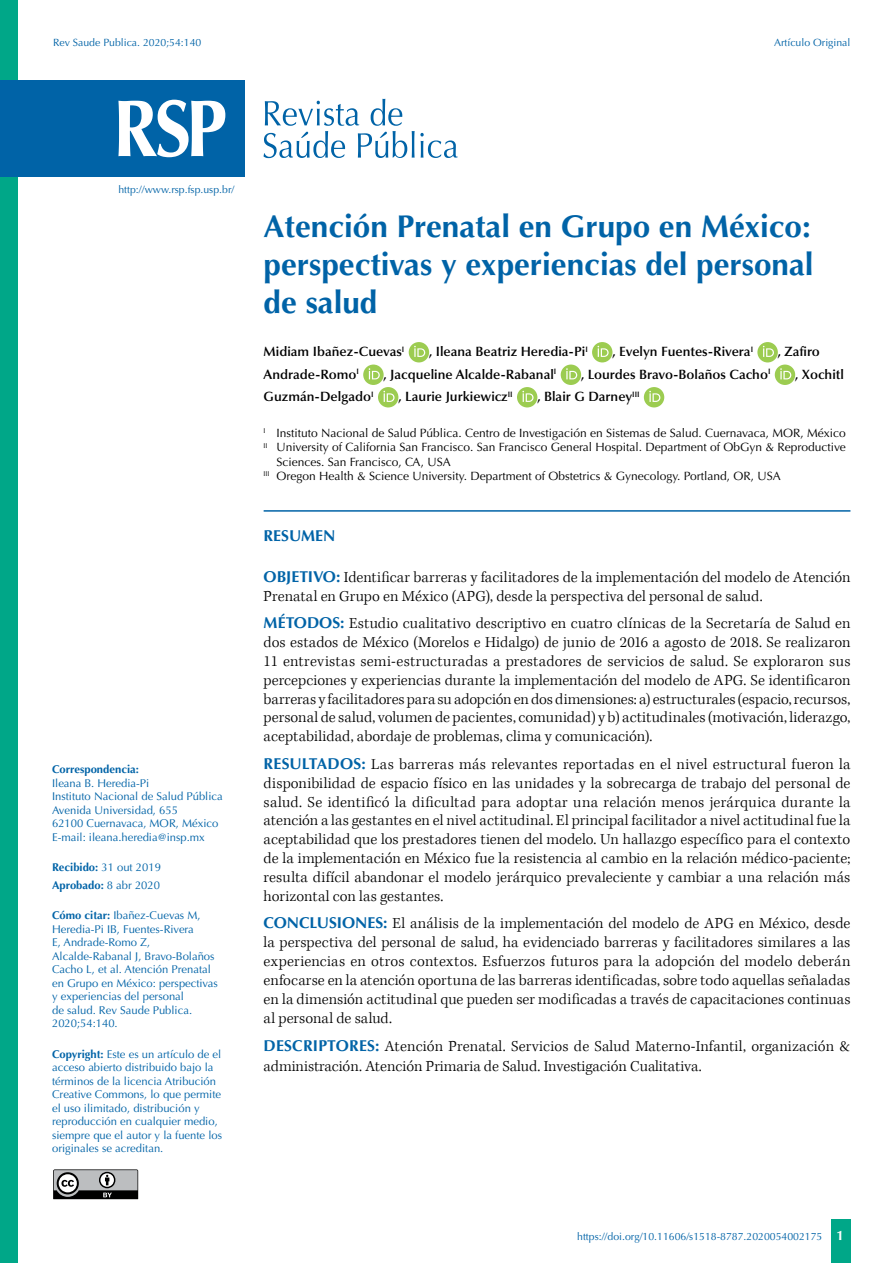
<style>
.page{position:relative;width:893px;height:1263px;background:#fff}
.page>*{position:absolute;margin:0;border:0;box-sizing:border-box;transform-origin:0 0}
.t1{font:700 31.5px/37.8px "Optima LT Std";color:#0063a7;text-align:justify}
.t2{font:300 15.75px/18.9px "Kepler Std";letter-spacing:.005em;color:#000;text-align:justify}
.t3{font:700 15.75px "Optima LT Std";color:#0063a7}
.t4{font:600 13.5px "Optima LT Std";color:#000}
.t5{font:12px "Optima LT Std";color:#000}
.t6{font:11.25px/13.5px "Optima LT Std";color:#0063a7}
.t7{font:700 11.25px/17.7px "Optima LT Std";color:#0063a7}
.t8{font:10.5px "Optima LT Std";color:#0063a7}
.s1{font-weight:400}
.s2{font-weight:700}
.s3{font-family:"Optima LT Std";font-weight:700;color:#0063a7}
.s4{font-weight:700;font-size:13.5px;color:#fff}
</style>
<div class="page">
<div style="left:831px;top:1220px;width:20px;height:43px;background:#00a788"></div>
<svg style="left:53px;top:1169px;width:85px;height:30px;background:#7e7f80"></svg>
<div style="left:0;top:0;width:18px;height:1263px;background:#00a788"></div>
<hr style="left:264px;top:510px;width:586px;height:2px;background:#0063a7">
<div style="left:409px;top:342px;width:20px;height:20px;background:#9ccc51;border-radius:50%"></div>
<svg style="left:414px;top:346px;width:11px;height:11px"></svg>
<div style="left:592px;top:342px;width:20px;height:20px;background:#9ccc51;border-radius:50%"></div>
<svg style="left:597px;top:346px;width:12px;height:11px"></svg>
<div style="left:757px;top:342px;width:21px;height:20px;background:#9ccc51;border-radius:50%"></div>
<svg style="left:763px;top:346px;width:11px;height:11px"></svg>
<div style="left:363px;top:365px;width:21px;height:20px;background:#9ccc51;border-radius:50%"></div>
<svg style="left:369px;top:368px;width:11px;height:11px"></svg>
<div style="left:561px;top:365px;width:20px;height:20px;background:#9ccc51;border-radius:50%"></div>
<svg style="left:566px;top:368px;width:11px;height:11px"></svg>
<div style="left:775px;top:365px;width:20px;height:20px;background:#9ccc51;border-radius:50%"></div>
<svg style="left:780px;top:368px;width:11px;height:11px"></svg>
<div style="left:378px;top:387px;width:20px;height:20px;background:#9ccc51;border-radius:50%"></div>
<svg style="left:383px;top:391px;width:12px;height:11px"></svg>
<div style="left:517px;top:387px;width:20px;height:20px;background:#9ccc51;border-radius:50%"></div>
<svg style="left:522px;top:391px;width:11px;height:11px"></svg>
<div style="left:644px;top:387px;width:20px;height:20px;background:#9ccc51;border-radius:50%"></div>
<svg style="left:649px;top:391px;width:11px;height:11px"></svg>
<svg style="left:263px;top:99px;width:195px;height:59px"></svg>
<div style="left:0;top:80px;width:244px;height:96px;background:#0063a7"></div>
<svg style="left:118px;top:100px;width:107px;height:57px"></svg>
<p class="t8" style="left:53px;top:36px;width:150px">Rev Saude Publica. 2020;54:140</p>
<p class="t8" style="left:774px;top:36px;width:78px">Artículo Original</p>
<p class="t8" style="left:118px;top:183px;width:117px">http://www.rsp.fsp.usp.br/</p>
<p class="t7" style="left:52px;top:761px;width:88px">Correspondencia:</p>
<p class="t6" style="left:52px;top:776px;width:172px">Ileana B. Heredia-Pi<br>Instituto Nacional de Salud Pública<br>Avenida Universidad, 655<br>62100 Cuernavaca, MOR, México<br>E-mail: ileana.heredia@insp.mx</p>
<p class="t7" style="left:52px;top:859px;width:110px">Recibido: <span class="s1">31 out 2019<br></span>Aprobado: <span class="s1">8 abr 2020</span></p>
<p class="t6" style="left:52px;top:909px;width:167px"><span class="s2">Cómo citar:</span> Ibañez-Cuevas M,<br>Heredia-Pi IB, Fuentes-Rivera<br>E, Andrade-Romo Z,<br>Alcalde-Rabanal J, Bravo-Bolaños<br>Cacho L, et al. Atención Prenatal en Grupo en México: perspectivas y experiencias del personal<br>de salud. Rev Saude Publica.<br>2020;54:140.</p>
<p class="t6" style="left:52px;top:1047px;width:172px"><span class="s2">Copyright:</span> Este es un artículo de el acceso abierto distribuido bajo la términos de la licencia Atribución Creative Commons, lo que permite el uso ilimitado, distribución y reproducción en cualquier medio, siempre que el autor y la fuente los originales se acreditan.</p>
<h1 class="t1" style="left:264px;top:208px;width:551px">Atención Prenatal en Grupo en México: perspectivas y experiencias del personal de salud</h1>
<p class="t4" style="left:264px;top:344px;width:142px">Midiam Ibañez-Cuevas<sup>I</sup></p>
<p class="t4" style="left:429px;top:344px;width:160px">, Ileana Beatriz Heredia-Pi<sup>I</sup></p>
<p class="t4" style="left:612px;top:344px;width:142px">, Evelyn Fuentes-Rivera<sup>I</sup></p>
<p class="t4" style="left:778px;top:344px;width:44px">, Zafiro</p>
<p class="t4" style="left:264px;top:366px;width:97px">Andrade-Romo<sup>I</sup></p>
<p class="t4" style="left:384px;top:366px;width:174px">, Jacqueline Alcalde-Rabanal<sup>I</sup></p>
<p class="t4" style="left:581px;top:366px;width:191px">, Lourdes Bravo-Bolaños Cacho<sup>I</sup></p>
<p class="t4" style="left:795px;top:366px;width:50px">, Xochitl</p>
<p class="t4" style="left:264px;top:389px;width:112px">Guzmán-Delgado<sup>I</sup></p>
<p class="t4" style="left:398px;top:389px;width:116px">, Laurie Jurkiewicz<sup>II</sup></p>
<p class="t4" style="left:537px;top:389px;width:104px">, Blair G Darney<sup>III</sup></p>
<p class="t5" style="left:264px;top:426px;width:584px"><sup>I</sup> Instituto Nacional de Salud Pública. Centro de Investigación en Sistemas de Salud. Cuernavaca, MOR, México</p>
<p class="t5" style="left:264px;top:440px;width:584px"><sup>II</sup> University of California San Francisco. San Francisco General Hospital. Department of ObGyn &amp; Reproductive</p>
<p class="t5" style="left:276px;top:455px;width:176px">Sciences. San Francisco, CA, USA</p>
<p class="t5" style="left:264px;top:469px;width:519px"><sup>III</sup> Oregon Health &amp; Science University. Department of Obstetrics &amp; Gynecology. Portland, OR, USA</p>
<p class="t3" style="left:264px;top:527px;width:73px">RESUMEN</p>
<p class="t2" style="left:264px;top:568px;width:588px"><span class="s3">OBJETIVO:</span> Identificar barreras y facilitadores de la implementación del modelo de Atención<br>Prenatal en Grupo en México (APG), desde la perspectiva del personal de salud.</p>
<p class="t2" style="left:264px;top:614px;width:588px"><span class="s3">MÉTODOS:</span> Estudio cualitativo descriptivo en cuatro clínicas de la Secretaría de Salud en dos estados de México (Morelos e Hidalgo) de junio de 2016 a agosto de 2018. Se realizaron 11 entrevistas semi-estructuradas a prestadores de servicios de salud. Se exploraron sus percepciones y experiencias durante la implementación del modelo de APG. Se identificaron barreras y facilitadores para su adopción en dos dimensiones: a) estructurales (espacio, recursos, personal de salud, volumen de pacientes, comunidad) y b) actitudinales (motivación, liderazgo, aceptabilidad, abordaje de problemas, clima y comunicación).</p>
<p class="t2" style="left:264px;top:755px;width:588px"><span class="s3">RESULTADOS:</span> Las barreras más relevantes reportadas en el nivel estructural fueron la disponibilidad de espacio físico en las unidades y la sobrecarga de trabajo del personal de salud. Se identificó la dificultad para adoptar una relación menos jerárquica durante la atención a las gestantes en el nivel actitudinal. El principal facilitador a nivel actitudinal fue la aceptabilidad que los prestadores tienen del modelo. Un hallazgo específico para el contexto de la implementación en México fue la resistencia al cambio en la relación médico-paciente; resulta difícil abandonar el modelo jerárquico prevaleciente y cambiar a una relación más horizontal con las gestantes.</p>
<p class="t2" style="left:264px;top:915px;width:588px"><span class="s3">CONCLUSIONES:</span> El análisis de la implementación del modelo de APG en México, desde la perspectiva del personal de salud, ha evidenciado barreras y facilitadores similares a las experiencias en otros contextos. Esfuerzos futuros para la adopción del modelo deberán enfocarse en la atención oportuna de las barreras identificadas, sobre todo aquellas señaladas en la dimensión actitudinal que pueden ser modificadas a través de capacitaciones continuas al personal de salud.</p>
<p class="t2" style="left:264px;top:1037px;width:588px;line-height:19.8px"><span class="s3">DESCRIPTORES:</span> Atención Prenatal. Servicios de Salud Materno-Infantil, organización &amp; administración. Atención Primaria de Salud. Investigación Cualitativa.</p>
<p class="t8" style="left:577px;top:1230px;width:268px">https://doi.org/10.11606/s1518-8787.2020054002175 <span class="s4">1</span></p>
</div>
